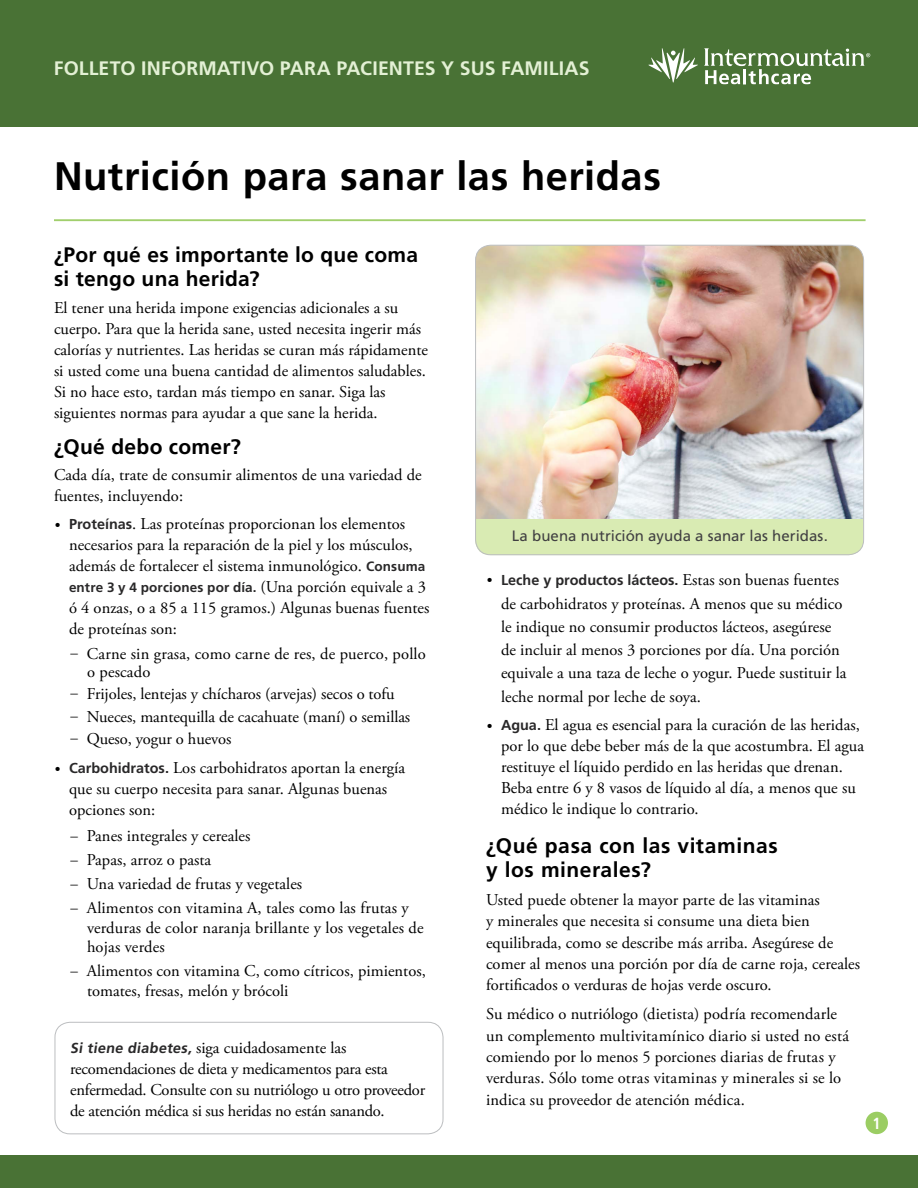
<style>
.page{position:relative;width:918px;height:1188px;background:#fff}
.page>*{position:absolute;margin:0;border:0;box-sizing:border-box;transform-origin:0 0}
.t1{font:700 39.75px "Frutiger LT Std";letter-spacing:.015em;color:#000}
.Level_1{font:700 21px/24px "Frutiger LT Std";letter-spacing:.015em;color:#000}
.t2{font:700 19.5px "Frutiger LT Std";letter-spacing:.005em;color:#e3f0d4}
.Main{font:16.5px/21px "Adobe Garamond Pro";color:#000}
.Level_1-2{font:16.5px/21.5px "Adobe Garamond Pro";letter-spacing:.005em;color:#000}
.Level_2{font:16.5px/21px "Adobe Garamond Pro";letter-spacing:-.015em;color:#000}
.t3{font:700 condensed 16.2px "Frutiger LT Std";color:#fff}
.sentence_case_-_cntr{font:15px "Frutiger LT Std";color:#414042}
.t4{font:700 14.4px "Frutiger LT Std";color:#292829}
.t5{font:700 13.5px "Frutiger LT Std";letter-spacing:.01em;color:#292829}
.s1{font-size:15px}
.s2{font-family:"Frutiger LT Std";font-weight:700;font-size:14.4px;color:#292829}
.s3{font-family:"Frutiger LT Std";font-weight:700;font-size:13.5px;color:#292829}
.s4{font-family:"Adobe Garamond Pro";font-weight:400;font-size:16.5px;color:#000}
.s5{font-family:"Adobe Garamond Pro";font-weight:400;font-size:15px;color:#000}
</style>
<div class="page">
<div style="left:0;top:1156px;width:918px;height:32px;background:#497235"></div>
<div style="left:0;top:0;width:918px;height:127px;background:#497235"></div>
<div style="left:866px;top:1112px;width:22px;height:22px;background:#9bcd63;border-radius:50%"></div>
<svg style="left:648px;top:48px;width:50px;height:34px"></svg>
<svg style="left:704px;top:48px;width:166px;height:36px"></svg>
<hr style="left:54px;top:219px;width:812px;height:2px;background:#a1cf6d">
<div style="left:475px;top:519px;width:389px;height:36px;background:#d9ebb3"></div>
<img style="left:476px;top:245px;width:388px;height:274px">
<div style="left:475px;top:245px;width:389px;height:310px;border:1px solid #bcbec0;border-radius:15px"></div>
<div style="left:55px;top:1022px;width:388px;height:112px;border:1px solid #bcbec0;border-radius:15px"></div>
<p class="t2" style="left:54px;top:57px;width:537px">FOLLETO INFORMATIVO PARA PACIENTES Y SUS FAMILIAS</p>
<p class="t1" style="left:54px;top:153px;width:609px">Nutrición para sanar las heridas</p>
<p class="Level_1" style="left:54px;top:243px;width:366px">¿Por qué es importante lo que coma si tengo una herida?</p>
<p class="Main" style="left:54px;top:298px;width:376px">El tener una herida impone exigencias adicionales a su cuerpo. Para que la herida sane, usted necesita ingerir más calorías y nutrientes. Las heridas se curan más rápidamente si usted come una buena cantidad de alimentos saludables.<br>Si no hace esto, tardan más tiempo en sanar. Siga las siguientes normas para ayudar a que sane la herida.</p>
<p class="Level_1" style="left:54px;top:435px;width:188px">¿Qué debo comer?</p>
<p class="Main" style="left:54px;top:465px;width:369px">Cada día, trate de consumir alimentos de una variedad de fuentes, incluyendo:</p>
<p class="Main" style="left:69px;top:514px;width:358px;text-indent:-14px"><span class="s1">•</span> <span class="s2">Proteínas</span>. Las proteínas proporcionan los elementos necesarios para la reparación de la piel y los músculos, además de fortalecer el sistema inmunológico. <span class="s3">Consuma</span></p>
<p class="t5" style="left:69px;top:580px;width:359px">entre 3 y 4 porciones por día. <span class="s4">(Una porción equivale a 3</span></p>
<p class="Main" style="left:69px;top:598px;width:362px">ó 4 onzas, o a 85 a 115 gramos.) Algunas buenas fuentes de proteínas son:</p>
<p class="Main" style="left:87px;top:645px;width:340px;line-height:18px;text-indent:-16px"><span class="s1">–</span> Carne sin grasa, como carne de res, de puerco, pollo o pescado</p>
<p class="Main" style="left:70px;top:684px;width:326px"><span class="s1">–</span> Frijoles, lentejas y chícharos (arvejas) secos o tofu</p>
<p class="Main" style="left:70px;top:707px;width:341px"><span class="s1">–</span> Nueces, mantequilla de cacahuate (maní) o semillas</p>
<p class="Main" style="left:70px;top:729px;width:162px"><span class="s1">–</span> Queso, yogur o huevos</p>
<p class="Main" style="left:69px;top:758px;width:338px;text-indent:-14px"><span class="s1">•</span> <span class="s2">Carbohidratos.</span> Los carbohidratos aportan la energía que su cuerpo necesita para sanar. Algunas buenas opciones son:</p>
<p class="Main" style="left:70px;top:826px;width:181px"><span class="s1">–</span> Panes integrales y cereales</p>
<p class="Main" style="left:70px;top:850px;width:142px"><span class="s1">–</span> Papas, arroz o pasta</p>
<p class="Main" style="left:70px;top:874px;width:233px"><span class="s1">–</span> Una variedad de frutas y vegetales</p>
<p class="Main" style="left:87px;top:899px;width:338px;line-height:19.5px;text-indent:-16px"><span class="s1">–</span> Alimentos con vitamina A, tales como las frutas y verduras de color naranja brillante y los vegetales de hojas verdes</p>
<p class="Main" style="left:87px;top:962px;width:340px;line-height:19.5px;text-indent:-16px"><span class="s1">–</span> Alimentos con vitamina C, como cítricos, pimientos, tomates, fresas, melón y brócoli</p>
<p class="Level_2" style="left:70px;top:1038px;width:357px"><span class="s2">Si tiene diabetes,</span> siga cuidadosamente las recomendaciones de dieta y medicamentos para esta enfermedad. Consulte con su nutriólogo u otro proveedor de atención médica si sus heridas no están sanando.</p>
<p class="sentence_case_-_cntr" style="left:512px;top:527px;width:318px">La buena nutrición ayuda a sanar las heridas.</p>
<p class="t4" style="left:487px;top:572px;width:354px"><span class="s5">•</span> Leche y productos lácteos. <span class="s4">Estas son buenas fuentes</span></p>
<p class="Main" style="left:501px;top:592px;width:347px;line-height:23.2px">de carbohidratos y proteínas. A menos que su médico le indique no consumir productos lácteos, asegúrese de incluir al menos 3 porciones por día. Una porción equivale a una taza de leche o yogur. Puede sustituir la leche normal por leche de soya.</p>
<p class="Main" style="left:501px;top:715px;width:365px;text-indent:-14px"><span class="s1">•</span> <span class="s2">Agua.</span> El agua es esencial para la curación de las heridas, por lo que debe beber más de la que acostumbra. El agua restituye el líquido perdido en las heridas que drenan.<br>Beba entre 6 y 8 vasos de líquido al día, a menos que su médico le indique lo contrario.</p>
<p class="Level_1" style="left:486px;top:834px;width:293px">¿Qué pasa con las vitaminas y los minerales?</p>
<p class="Main" style="left:486px;top:889px;width:376px">Usted puede obtener la mayor parte de las vitaminas<br>y minerales que necesita si consume una dieta bien equilibrada, como se describe más arriba. Asegúrese de comer al menos una porción por día de carne roja, cereales fortificados o verduras de hojas verde oscuro.</p>
<p class="Level_1-2" style="left:486px;top:1004px;width:365px">Su médico o nutriólogo (dietista) podría recomendarle un complemento multivitamínico diario si usted no está comiendo por lo menos 5 porciones diarias de frutas y verduras. Sólo tome otras vitaminas y minerales si se lo indica su proveedor de atención médica.</p>
<p class="t3" style="left:873px;top:1113px;width:10px">1</p>
</div>
